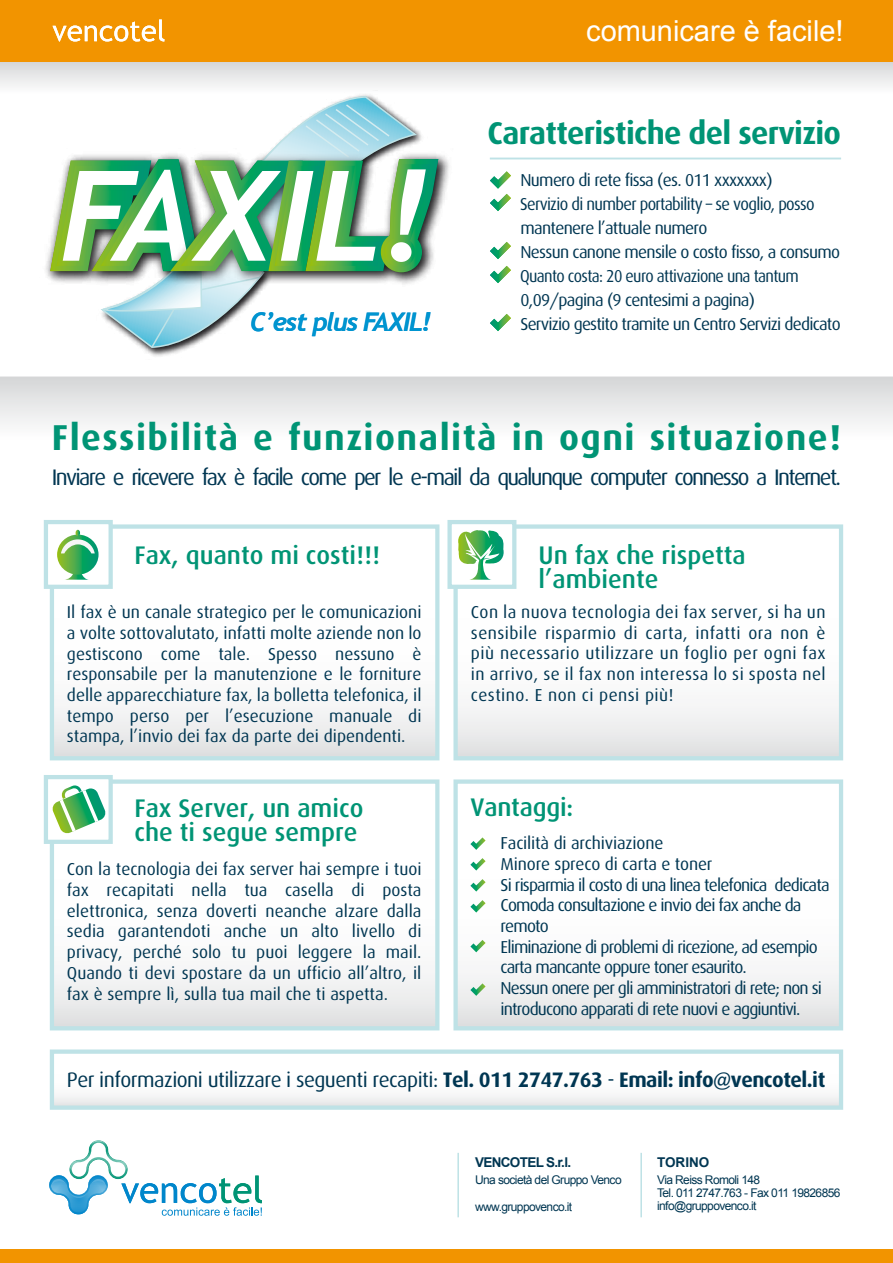
<style>
.page{position:relative;width:893px;height:1263px;background:#fff}
.page>*{position:absolute;margin:0;border:0;box-sizing:border-box;transform-origin:0 0}
.t1{font:700 36px "Dax";letter-spacing:.04em;color:#009475}
.t2{font:700 31.5px "Dax";letter-spacing:-.02em;color:#009475}
.t3{font:28.95px "Arial";color:#fff}
.t4{font:italic 700 25.65px "Trebuchet";letter-spacing:-.05em;color:#0086cb}
.t5{font:500 25.5px/24px "Dax";color:#009475}
.t6{font:22.5px "Dax";letter-spacing:-.075em;color:#003652}
.t7{font:21px "Dax";letter-spacing:-.025em;color:#003652}
.t8{font:17.25px/20.7px "Dax";letter-spacing:-.04em;color:#003652;text-align:justify}
.t9{font:17.25px/24px "Dax";letter-spacing:-.04em;color:#003652;scale:.93 1}
.t10{font:17.25px/24px "Dax";letter-spacing:-.04em;color:#003652;scale:.95 1}
.t11{font:700 13.5px "Arial";letter-spacing:-.05em;color:#003652}
.t12{font:12px/13.4px "Arial";letter-spacing:-.05em;color:#003652}
.s1{font-size:16.5px}
.s2{font-weight:700}
</style>
<div class="page">
<div style="left:0;top:61px;width:893px;height:36px;background:linear-gradient(to bottom,#d5d6d7,#fff)"></div>
<svg style="left:55px;top:1096px;width:783px;height:9px"></svg>
<div style="left:50px;top:1049px;width:793px;height:61px;border:4px solid #bee2e6"></div>
<div style="left:52px;top:782px;width:385px;height:246px;background:linear-gradient(to bottom,#fff,#ededee)"></div>
<div style="left:50px;top:779px;width:389px;height:251px;border:4px solid #bee2e6"></div>
<div style="left:456px;top:782px;width:385px;height:246px;background:linear-gradient(to bottom,#fff,#ededee)"></div>
<div style="left:453px;top:779px;width:390px;height:251px;border:4px solid #bee2e6"></div>
<svg style="left:55px;top:708px;width:379px;height:47px"></svg>
<div style="left:50px;top:524px;width:389px;height:236px;border:4px solid #bee2e6"></div>
<div style="left:0;top:376px;width:893px;height:70px;background:linear-gradient(to bottom,#d5d6d7,#fff)"></div>
<div style="left:456px;top:526px;width:385px;height:232px;background:linear-gradient(to bottom,#fff,#ededee)"></div>
<div style="left:453px;top:524px;width:390px;height:236px;border:4px solid #bee2e6"></div>
<div style="left:0;top:0;width:893px;height:61px;background:#f29400"></div>
<hr style="left:640px;top:1153px;width:2px;height:64px;background:#bee2e6">
<hr style="left:457px;top:1153px;width:2px;height:64px;background:#bee2e6">
<div style="left:0;top:1249px;width:893px;height:14px;background:#f29400"></div>
<svg style="left:470px;top:837px;width:16px;height:13px"></svg>
<svg style="left:470px;top:858px;width:16px;height:12px"></svg>
<svg style="left:470px;top:900px;width:16px;height:12px"></svg>
<svg style="left:470px;top:879px;width:16px;height:12px"></svg>
<svg style="left:470px;top:940px;width:16px;height:12px"></svg>
<svg style="left:470px;top:983px;width:16px;height:13px"></svg>
<svg style="left:49px;top:1140px;width:213px;height:76px"></svg>
<svg style="left:53px;top:20px;width:111px;height:21px"></svg>
<div style="left:447px;top:520px;width:69px;height:69px;background:#fff;border:4px solid #bee2e6"></div>
<svg style="left:458px;top:530px;width:46px;height:50px"></svg>
<div style="left:44px;top:520px;width:69px;height:69px;background:#fff;border:4px solid #bee2e6"></div>
<div style="left:44px;top:775px;width:69px;height:69px;background:#fff;border:4px solid #bee2e6"></div>
<svg style="left:52px;top:785px;width:54px;height:49px"></svg>
<img style="left:248px;top:91px;width:179px;height:4px">
<img style="left:438px;top:154px;width:11px;height:64px">
<svg style="left:490px;top:171px;width:21px;height:40px"></svg>
<svg style="left:490px;top:242px;width:21px;height:17px"></svg>
<svg style="left:490px;top:266px;width:21px;height:17px"></svg>
<svg style="left:490px;top:314px;width:21px;height:17px"></svg>
<hr style="left:490px;top:159px;width:351px;height:1px;background:#e0f1f3">
<hr style="left:490px;top:158px;width:351px;height:1px;background:#bee2e6">
<svg style="left:50px;top:95px;width:388px;height:495px"></svg>
<h3 class="t3" style="left:586px;top:12px;width:259px">comunicare è facile!</h3>
<h3 class="t4" style="left:250px;top:306px;width:182px">C’est plus FAXIL!</h3>
<h2 class="t2" style="left:488px;top:115px;width:355px">Caratteristiche del servizio</h2>
<p class="t8" style="left:493px;top:170px;width:281px"><span class="s1">•</span> Numero di rete fissa (es. 011 xxxxxxx)</p>
<p class="t10" style="left:520px;top:192px;width:311px;text-indent:-27px">• Servizio di number portability – se voglio, posso mantenere l’attuale numero</p>
<p class="t8" style="left:493px;top:242px;width:348px">• Nessun canone mensile o costo fisso, a consumo</p>
<p class="t9" style="left:520px;top:264px;width:301px;text-indent:-27px">• Quanto costa: 20 euro attivazione una tantum<br>0,09/pagina (9 centesimi a pagina)</p>
<p class="t8" style="left:493px;top:314px;width:349px">• Servizio gestito tramite un Centro Servizi dedicato</p>
<h1 class="t1" style="left:52px;top:417px;width:791px">Flessibilità e funzionalità in ogni situazione!</h1>
<h3 class="t6" style="left:52px;top:464px;width:791px">Inviare e ricevere fax è facile come per le e-mail da qualunque computer connesso a Internet.</h3>
<h3 class="t5" style="left:134px;top:544px;width:247px">Fax, quanto mi costi!!!</h3>
<p class="t8" style="left:67px;top:602px;width:356px">Il fax è un canale strategico per le comunicazioni a volte sottovalutato, infatti molte aziende non lo gestiscono come tale. Spesso nessuno è responsabile per la manutenzione e le forniture delle apparecchiature fax, la bolletta telefonica, il tempo perso per l’esecuzione manuale di stampa, l’invio dei fax da parte dei dipendenti.</p>
<h3 class="t5" style="left:134px;top:796px;width:231px">Fax Server, un amico che ti segue sempre</h3>
<p class="t8" style="left:67px;top:859px;width:356px">Con la tecnologia dei fax server hai sempre i tuoi fax recapitati nella tua casella di posta elettronica, senza doverti neanche alzare dalla sedia garantendoti anche un alto livello di privacy, perché solo tu puoi leggere la mail.<br>Quando ti devi spostare da un ufficio all’altro, il fax è sempre lì, sulla tua mail che ti aspetta.</p>
<h3 class="t5" style="left:538px;top:544px;width:209px">Un fax che rispetta l’ambiente</h3>
<p class="t8" style="left:471px;top:602px;width:356px">Con la nuova tecnologia dei fax server, si ha un sensibile risparmio di carta, infatti ora non è più necessario utilizzare un foglio per ogni fax in arrivo, se il fax non interessa lo si sposta nel cestino. E non ci pensi più!</p>
<h3 class="t5" style="left:471px;top:795px;width:104px">Vantaggi:</h3>
<p class="t8" style="left:501px;top:833px;width:331px;text-align:left">Facilità di archiviazione<br>Minore spreco di carta e toner<br>Si risparmia il costo di una linea telefonica dedicata Comoda consultazione e invio dei fax anche da remoto<br>Eliminazione di problemi di ricezione, ad esempio carta mancante oppure toner esaurito.<br>Nessun onere per gli amministratori di rete; non si introducono apparati di rete nuovi e aggiuntivi.</p>
<p class="t7" style="left:67px;top:1068px;width:760px">Per informazioni utilizzare i seguenti recapiti: <span class="s2">Tel. 011 2747.763</span> - <span class="s2">Email: info@vencotel.it</span></p>
<p class="t11" style="left:475px;top:1153px;width:98px">VENCOTEL S.r.l.</p>
<p class="t12" style="left:475px;top:1173px;width:148px">Una società del Gruppo Venco</p>
<p class="t12" style="left:475px;top:1200px;width:99px">www.gruppovenco.it</p>
<p class="t11" style="left:657px;top:1154px;width:54px">TORINO</p>
<p class="t12" style="left:657px;top:1173px;width:185px">Via Reiss Romoli 148<br>Tel. 011 2747.763 - Fax 011 19826856 info@gruppovenco.it</p>
</div>
